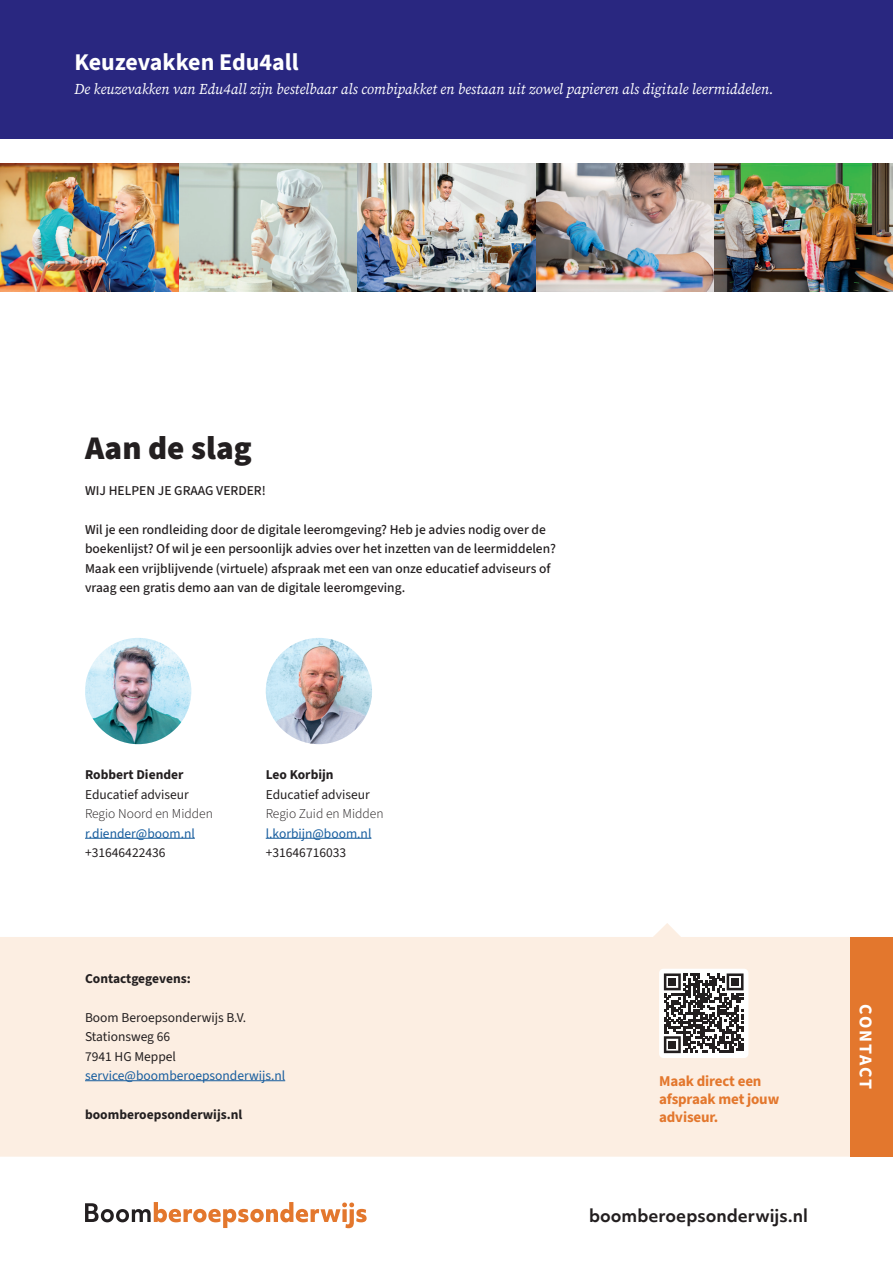
<style>
.page{position:relative;width:893px;height:1263px;background:#fff}
.page>*{position:absolute;margin:0;border:0;box-sizing:border-box;transform-origin:0 0}
.t1{font:900 33px "Source Sans 3";color:#231f20}
.t2{font:700 24px "Source Sans 3";color:#fff}
.t3{font:700 18px "Source Sans 3";letter-spacing:.085em;color:#fff}
.t4{font:700 16.8px "Objektiv Mk 3";color:#231f20}
.t5{font:italic 15px "Source Serif 4";color:#fff}
.t6{font:700 15px/18px "Source Sans 3";letter-spacing:-.01em;color:#e3772d}
.t7{font:500 13.5px/19.5px "Source Sans 3";color:#231f20}
.t8{font:13.5px/19.5px "Source Sans 3";color:#231f20}
.t9{font:13.5px "Source Sans 3";color:#175d9e}
.t10{font:700 13.5px "Source Sans 3";color:#231f20}
.t11{font:300 13.5px "Source Sans 3";color:#231f20}
</style>
<div class="page">
<div style="left:0;top:923px;width:850px;height:234px;background:#fceee2"></div>
<hr style="left:85px;top:1080px;width:200px;height:1px;background:#175d9e">
<div style="left:850px;top:937px;width:43px;height:220px;background:#e3772d"></div>
<div style="left:659px;top:969px;width:89px;height:89px;background:#fff;border-radius:4px"></div>
<svg style="left:664px;top:973px;width:79px;height:80px"></svg>
<div style="left:669px;top:978px;width:7px;height:7px;background:#231f20"></div>
<div style="left:731px;top:978px;width:8px;height:7px;background:#231f20"></div>
<div style="left:669px;top:1041px;width:7px;height:7px;background:#231f20"></div>
<svg style="left:85px;top:1202px;width:282px;height:26px"></svg>
<img style="left:266px;top:638px;width:106px;height:106px;border-radius:53px">
<img style="left:85px;top:638px;width:106px;height:106px;border-radius:53px">
<hr style="left:85px;top:838px;width:110px;height:1px;background:#175d9e">
<hr style="left:266px;top:838px;width:105px;height:1px;background:#175d9e">
<div style="left:0;top:0;width:893px;height:139px;background:#292780"></div>
<img style="left:0;top:163px;width:893px;height:128px">
<img style="left:536px;top:163px;width:178px;height:128px">
<h2 class="t2" style="left:74px;top:46px;width:226px">Keuzevakken Edu4all</h2>
<p class="t5" style="left:74px;top:79px;width:701px">De keuzevakken van Edu4all zijn bestelbaar als combipakket en bestaan uit zowel papieren als digitale leermiddelen.</p>
<h1 class="t1" style="left:85px;top:426px;width:168px">Aan de slag</h1>
<p class="t7" style="left:85px;top:481px;width:182px">WIJ HELPEN JE GRAAG VERDER!</p>
<p class="t7" style="left:85px;top:520px;width:472px">Wil je een rondleiding door de digitale leeromgeving? Heb je advies nodig over de boekenlijst? Of wil je een persoonlijk advies over het inzetten van de leermiddelen?<br>Maak een vrijblijvende (virtuele) afspraak met een van onze educatief adviseurs of vraag een gratis demo aan van de digitale leeromgeving.</p>
<p class="t10" style="left:85px;top:765px;width:100px">Robbert Diender</p>
<p class="t8" style="left:85px;top:785px;width:105px">Educatief adviseur</p>
<p class="t11" style="left:85px;top:804px;width:129px">Regio Noord en Midden</p>
<p class="t9" style="left:85px;top:824px;width:111px">r.diender@boom.nl</p>
<p class="t8" style="left:85px;top:843px;width:82px">+31646422436</p>
<p class="t10" style="left:266px;top:765px;width:69px">Leo Korbijn</p>
<p class="t8" style="left:266px;top:785px;width:105px">Educatief adviseur</p>
<p class="t11" style="left:266px;top:804px;width:119px">Regio Zuid en Midden</p>
<p class="t9" style="left:266px;top:824px;width:107px">l.korbijn@boom.nl</p>
<p class="t8" style="left:266px;top:843px;width:82px">+31646716033</p>
<p class="t10" style="left:85px;top:969px;width:107px">Contactgegevens:</p>
<p class="t8" style="left:85px;top:1008px;width:163px">Boom Beroepsonderwijs B.V.<br>Stationsweg 66<br>7941 HG Meppel</p>
<p class="t9" style="left:85px;top:1066px;width:202px">service@boomberoepsonderwijs.nl</p>
<p class="t10" style="left:85px;top:1105px;width:159px">boomberoepsonderwijs.nl</p>
<p class="t6" style="left:659px;top:1073px;width:122px">Maak direct een afspraak met jouw adviseur.</p>
<p class="t4" style="left:589px;top:1204px;width:220px">boomberoepsonderwijs.nl</p>
<h3 class="t3" style="left:878px;top:1004px;width:86px;rotate:90deg">CONTACT</h3>
</div>
